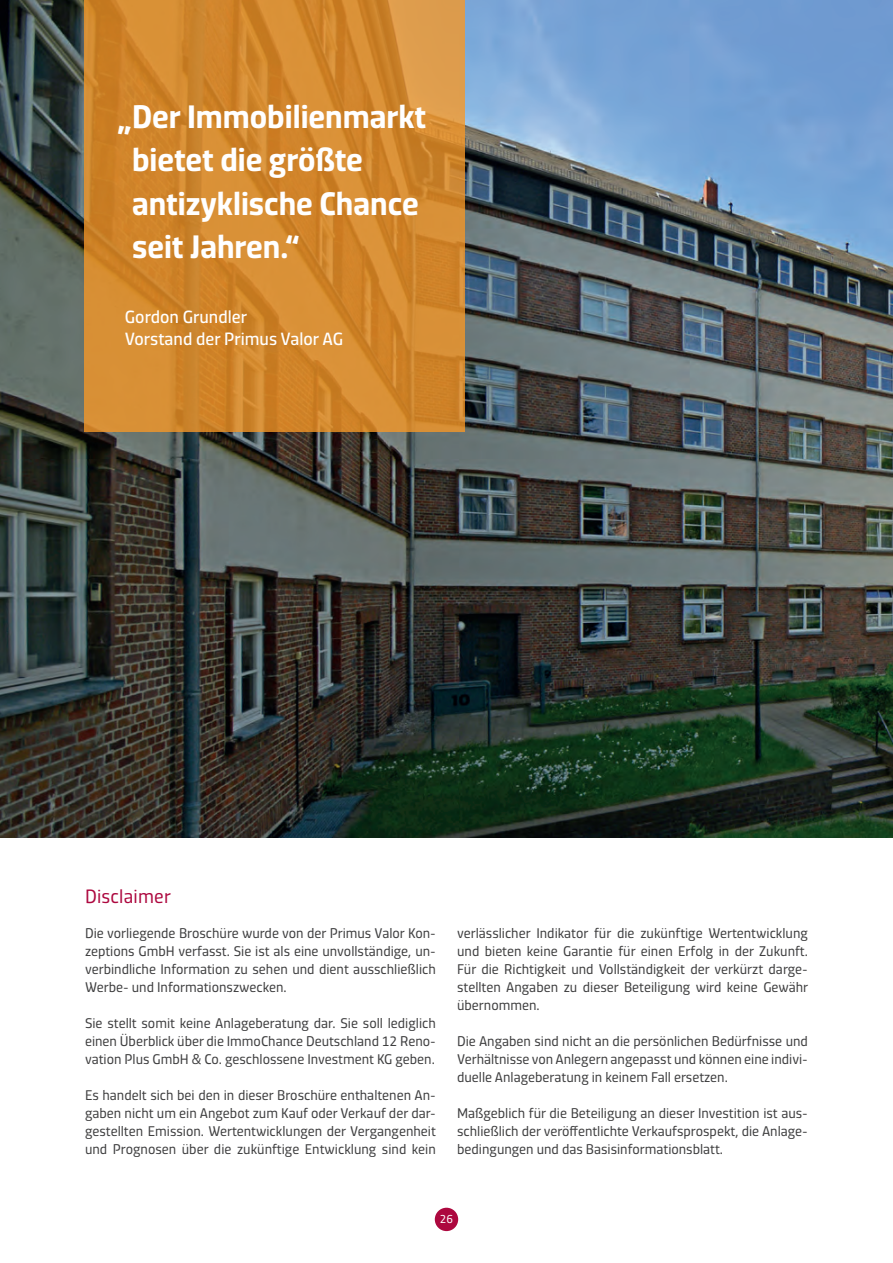
<style>
.page{position:relative;width:893px;height:1263px;background:#fff}
.page>*{position:absolute;margin:0;border:0;box-sizing:border-box;transform-origin:0 0}
.t1{font:600 33px/43.5px "Dic Sans";color:#fff}
.t2{font:19.5px "Dic Sans";letter-spacing:.01em;color:#ad083f}
.t3{font:18px/22.5px "Dic Sans";color:#fff}
.t4{font:14.25px/18px "Dic Sans";color:#3e3e3f;text-align:justify}
.t5{font:12px "Dic Sans";color:#fff}
</style>
<div class="page">
<img style="left:0;top:0;width:893px;height:838px">
<svg style="left:84px;top:0;width:380px;height:432px;background:#d1882e"></svg>
<div style="left:435px;top:1208px;width:23px;height:23px;background:#ad083f;border-radius:50%"></div>
<h1 class="t1" style="left:132px;top:94px;width:296px;text-indent:-14px">„Der Immobilienmarkt bietet die größte antizyklische Chance seit Jahren.“</h1>
<p class="t3" style="left:125px;top:304px;width:220px">Gordon Grundler<br>Vorstand der Primus Valor AG</p>
<h2 class="t2" style="left:85px;top:882px;width:87px">Disclaimer</h2>
<p class="t4" style="left:85px;top:923px;width:352px">Die vorliegende Broschüre wurde von der Primus Valor Kon&shy;zeptions GmbH verfasst. Sie ist als eine unvollständige, un&shy;verbindliche Information zu sehen und dient ausschließlich Werbe- und Informationszwecken.</p>
<p class="t4" style="left:85px;top:1013px;width:352px">Sie stellt somit keine Anlageberatung dar. Sie soll lediglich einen Überblick über die ImmoChance Deutschland 12 Reno&shy;vation Plus GmbH &amp; Co. geschlossene Investment KG geben.</p>
<p class="t4" style="left:85px;top:1085px;width:352px">Es handelt sich bei den in dieser Broschüre enthaltenen An&shy;gaben nicht um ein Angebot zum Kauf oder Verkauf der dar&shy;gestellten Emission. Wertentwicklungen der Vergangenheit und Prognosen über die zukünftige Entwicklung sind kein</p>
<p class="t4" style="left:457px;top:923px;width:353px">verlässlicher Indikator für die zukünftige Wertentwicklung und bieten keine Garantie für einen Erfolg in der Zukunft.<br>Für die Richtigkeit und Vollständigkeit der verkürzt darge&shy;stellten Angaben zu dieser Beteiligung wird keine Gewähr übernommen.</p>
<p class="t4" style="left:457px;top:1031px;width:352px">Die Angaben sind nicht an die persönlichen Bedürfnisse und Verhältnisse von Anlegern angepasst und können eine indivi&shy;duelle Anlageberatung in keinem Fall ersetzen.</p>
<p class="t4" style="left:457px;top:1103px;width:352px">Maßgeblich für die Beteiligung an dieser Investition ist aus&shy;schließlich der veröffentlichte Verkaufsprospekt, die Anlage&shy;bedingungen und das Basisinformationsblatt.</p>
<p class="t5" style="left:440px;top:1210px;width:15px">26</p>
</div>
